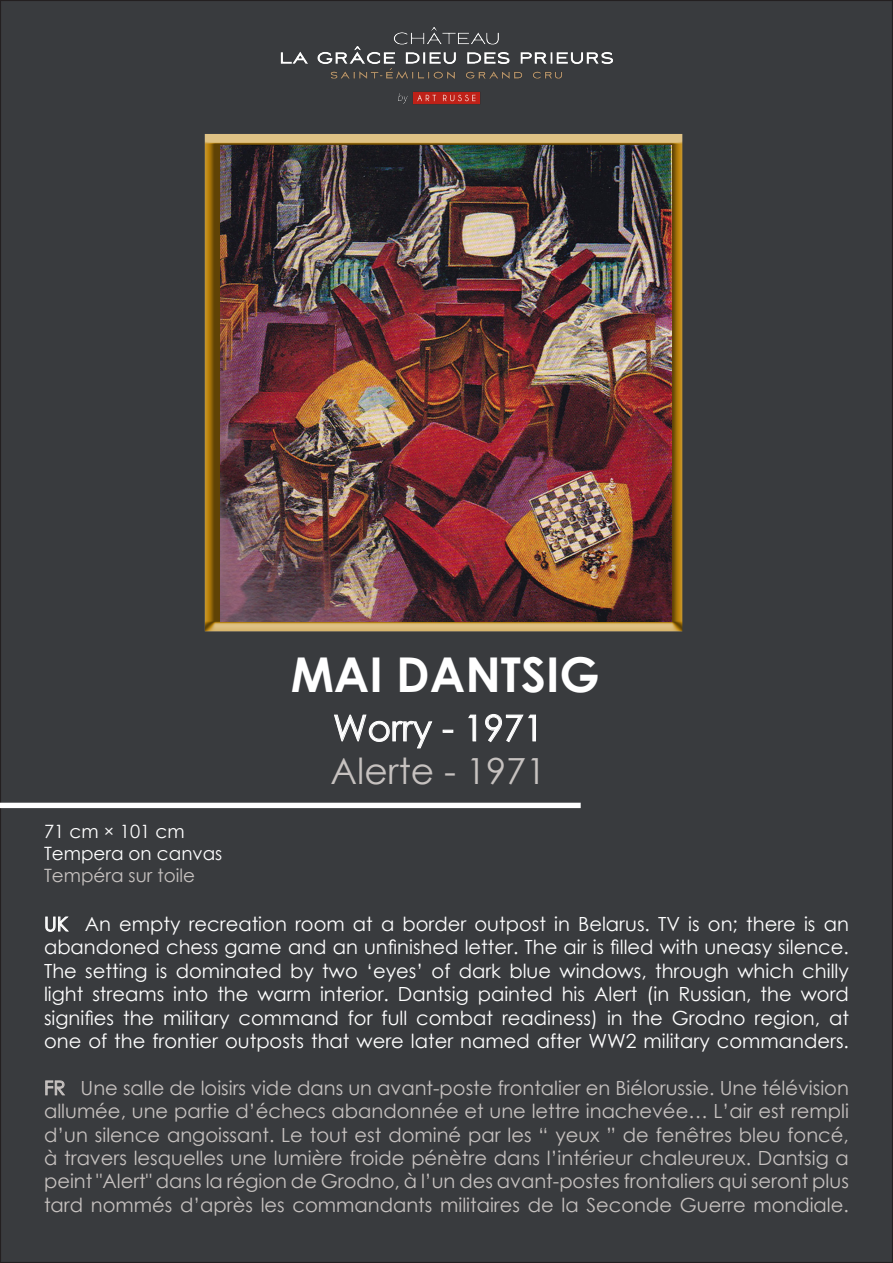
<style>
.page{position:relative;width:893px;height:1263px;background:#fff}
.page>*{position:absolute;margin:0;border:0;box-sizing:border-box;transform-origin:0 0}
.t1{font:700 48px "Century Gothic";color:#fff}
.t2{font:36px "Century Gothic";color:#c7c2c0}
.t3{font:36px "Century Gothic";color:#fff}
.t4{font:19.5px/23.4px "Century Gothic";color:#c7c2c0;text-align:justify}
.t5{font:19.5px/23.4px "Century Gothic";color:#fff;text-align:justify}
.t6{font:18.3px "Century Gothic";color:#fff}
.t7{font:18.3px "Century Gothic";color:#c7c2c0}
</style>
<div class="page">
<div style="left:1px;top:1px;width:891px;height:1261px;background:#393b3e"></div>
<div style="left:0;top:803px;width:581px;height:5px;background:#fff"></div>
<svg style="left:334px;top:714px;width:98px;height:35px"></svg>
<svg style="left:443px;top:730px;width:10px;height:2px"></svg>
<svg style="left:468px;top:714px;width:8px;height:28px"></svg>
<svg style="left:485px;top:714px;width:51px;height:28px"></svg>
<img style="left:204px;top:37px;width:689px;height:610px">
<svg style="left:45px;top:916px;width:24px;height:16px"></svg>
<svg style="left:45px;top:1080px;width:20px;height:15px"></svg>
<img style="left:204px;top:28px;width:553px;height:86px">
<img style="left:220px;top:146px;width:451px;height:476px">
<p class="t1" style="left:291px;top:638px;width:311px">MAI DANTSIG</p>
<p class="t3" style="left:333px;top:703px;width:212px">Worry - 1971</p>
<p class="t2" style="left:331px;top:746px;width:217px">Alerte - 1971</p>
<p class="t6" style="left:44px;top:819px;width:142px">71 cm × 101 cm</p>
<p class="t6" style="left:44px;top:841px;width:180px">Tempera on canvas</p>
<p class="t7" style="left:44px;top:863px;width:153px">Tempéra sur toile</p>
<p class="t5" style="left:44px;top:912px;width:806px">UK An empty recreation room at a border outpost in Belarus. TV is on; there is an abandoned chess game and an unfinished letter. The air is filled with uneasy silence.<br>The setting is dominated by two ‘eyes’ of dark blue windows, through which chilly light streams into the warm interior. Dantsig painted his Alert (in Russian, the word signifies the military command for full combat readiness) in the Grodno region, at one of the frontier outposts that were later named after WW2 military commanders.</p>
<p class="t4" style="left:44px;top:1076px;width:806px">FR Une salle de loisirs vide dans un avant-poste frontalier en Biélorussie. Une télévision allumée, une partie d’échecs abandonnée et une lettre inachevée… L’air est rempli d’un silence angoissant. Le tout est dominé par les “ yeux ” de fenêtres bleu foncé, à travers lesquelles une lumière froide pénètre dans l’intérieur chaleureux. Dantsig a peint "Alert" dans la région de Grodno, à l’un des avant-postes frontaliers qui seront plus tard nommés d’après les commandants militaires de la Seconde Guerre mondiale.</p>
</div>
